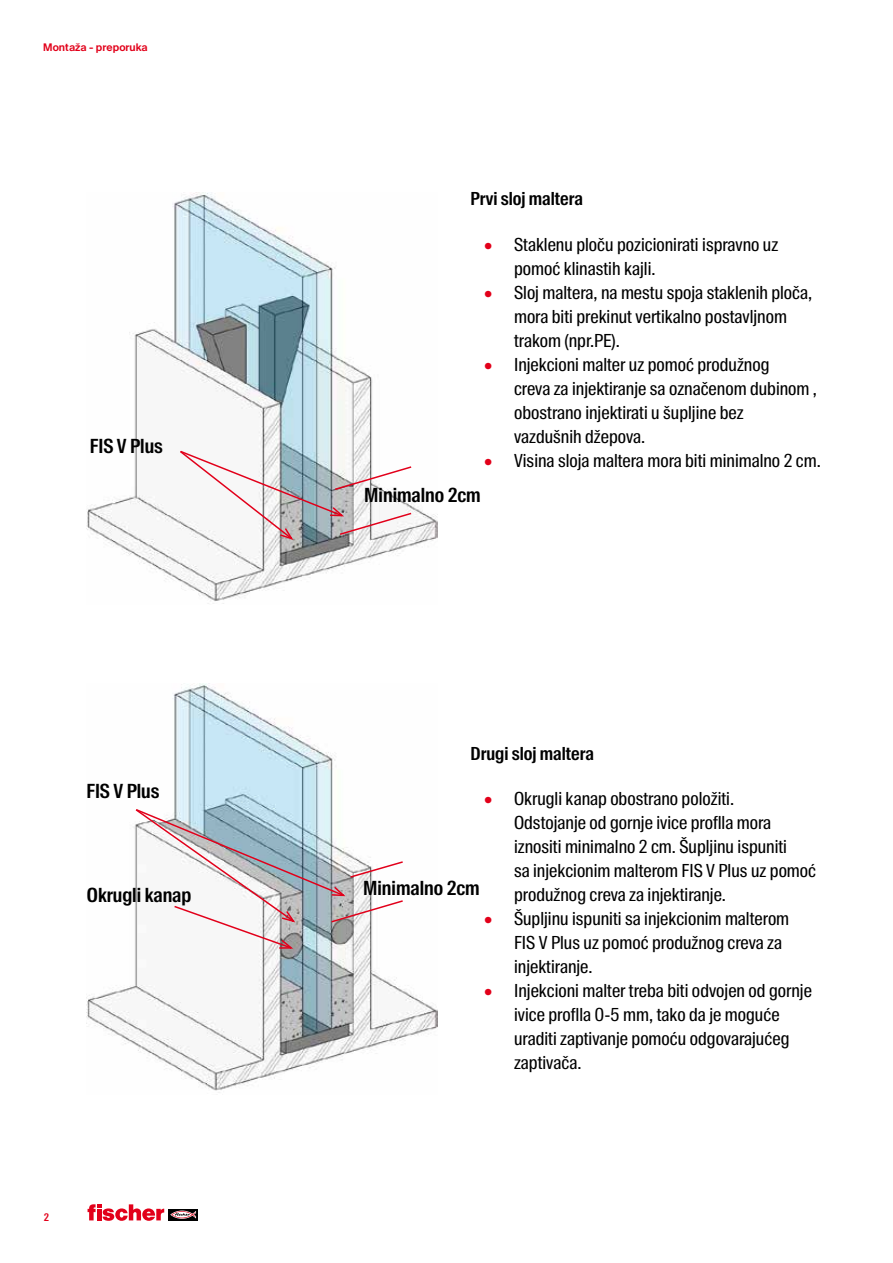
<style>
.page{position:relative;width:893px;height:1263px;background:#fff}
.page>*{position:absolute;margin:0;border:0;box-sizing:border-box;transform-origin:0 0}
.t1{font:600 19.5px "fischerstrong Cond";color:#000}
.t2{font:18px/24px "fischerstrong Cond";color:#000}
.t3{font:600 18px "fischerstrong Cond";color:#000}
.t4{font:600 10.5px "fischerstrong";letter-spacing:.005em;color:#e2001a}
.t5{font:600 10.5px "fischerstrong Cond";color:#e2001a}
.s1{color:#e2001a}
</style>
<div class="page">
<div style="left:169px;top:1209px;width:29px;height:11px;background:#000"></div>
<svg style="left:170px;top:1210px;width:26px;height:9px"></svg>
<svg style="left:88px;top:1204px;width:76px;height:17px"></svg>
<img style="left:86px;top:193px;width:352px;height:411px">
<img style="left:86px;top:683px;width:352px;height:410px">
<svg style="left:134px;top:808px;width:270px;height:142px"></svg>
<svg style="left:178px;top:449px;width:235px;height:92px"></svg>
<p class="t4" style="left:43px;top:41px;width:106px">Montaža - preporuka</p>
<p class="t1" style="left:90px;top:435px;width:75px">FIS V Plus</p>
<p class="t3" style="left:471px;top:188px;width:114px">Prvi sloj maltera</p>
<p class="t2" style="left:514px;top:233px;width:266px;text-indent:-30px"><span class="s1">•</span> Staklenu ploču pozicionirati ispravno uz pomoć klinastih kajli.</p>
<p class="t2" style="left:514px;top:281px;width:300px;text-indent:-30px"><span class="s1">•</span> Sloj maltera, na mestu spoja staklenih ploča, mora biti prekinut vertikalno postavljnom trakom (npr.PE).</p>
<p class="t2" style="left:514px;top:353px;width:304px;text-indent:-30px"><span class="s1">•</span> Injekcioni malter uz pomoć produžnog<br>creva za injektiranje sa označenom dubinom , obostrano injektirati u šupljine bez<br>vazdušnih džepova.</p>
<p class="t2" style="left:484px;top:449px;width:338px"><span class="s1">•</span> Visina sloja maltera mora biti minimalno 2 cm.</p>
<p class="t1" style="left:364px;top:483px;width:118px">Minimalno 2cm</p>
<p class="t3" style="left:471px;top:743px;width:125px">Drugi sloj maltera</p>
<p class="t2" style="left:514px;top:787px;width:304px;text-indent:-30px"><span class="s1">•</span> Okrugli kanap obostrano položiti.<br>Odstojanje od gornje ivice profila mora iznositi minimalno 2 cm. Šupljinu ispuniti<br>sa injekcionim malterom FIS V Plus uz pomoć produžnog creva za injektiranje.</p>
<p class="t2" style="left:514px;top:907px;width:277px;text-indent:-30px"><span class="s1">•</span> Šupljinu ispuniti sa injekcionim malterom<br>FIS V Plus uz pomoć produžnog creva za injektiranje.</p>
<p class="t2" style="left:514px;top:979px;width:299px;text-indent:-30px"><span class="s1">•</span> Injekcioni malter treba biti odvojen od gornje ivice profila 0-5 mm, tako da je moguće uraditi zaptivanje pomoću odgovarajućeg zaptivača.</p>
<p class="t1" style="left:86px;top:780px;width:75px">FIS V Plus</p>
<p class="t1" style="left:87px;top:883px;width:106px">Okrugli kanap</p>
<p class="t1" style="left:363px;top:876px;width:118px">Minimalno 2cm</p>
<p class="t5" style="left:44px;top:1211px;width:7px">2</p>
</div>
